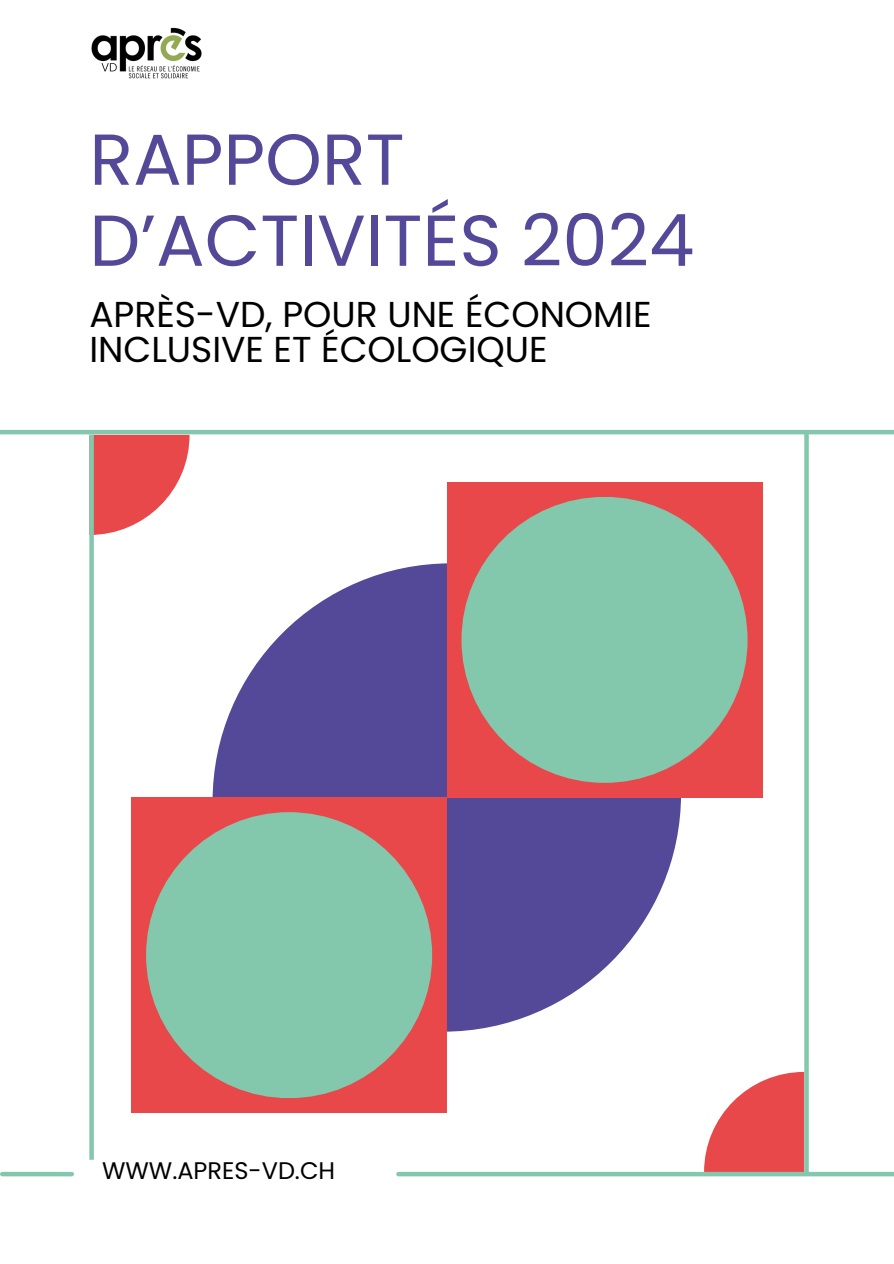
<style>
.page{position:relative;width:894px;height:1264px;background:#fff}
.page>*{position:absolute;margin:0;border:0;box-sizing:border-box;transform-origin:0 0}
.t1{font:72px/81px "Poppins";color:#544998}
.t2{font:36px/34.8px "Poppins";color:#000}
.t3{font:24px "Poppins";color:#000}
</style>
<div class="page">
<hr style="left:0;top:430px;width:893px;height:4px;background:#83c7ad">
<svg style="left:212px;top:563px;width:234px;height:234px;fill:#544998"></svg>
<svg style="left:442px;top:793px;width:239px;height:238px;fill:#544998"></svg>
<div style="left:131px;top:797px;width:315px;height:315px;background:#e9484a"></div>
<div style="left:446px;top:482px;width:316px;height:315px;background:#e9484a"></div>
<div style="left:461px;top:497px;width:286px;height:285px;background:#83c7ad;border-radius:50%"></div>
<div style="left:146px;top:812px;width:286px;height:286px;background:#83c7ad;border-radius:50%"></div>
<svg style="left:94px;top:435px;width:95px;height:100px"></svg>
<svg style="left:704px;top:1071px;width:100px;height:100px"></svg>
<div style="left:398px;top:1171px;width:495px;height:5px;background:#83c7ad"></div>
<div style="left:2px;top:1171px;width:70px;height:5px;background:#83c7ad"></div>
<div style="left:89px;top:435px;width:5px;height:724px;background:#83c7ad"></div>
<svg style="left:804px;top:434px;width:4px;height:738px;background:#8bcab2"></svg>
<img style="left:91px;top:27px;width:111px;height:52px">
<p class="t1" style="left:89px;top:119px;width:606px">RAPPORT<br>D’ACTIVITÉS 2024</p>
<h1 class="t2" style="left:89px;top:297px;width:563px">APRÈS-VD, POUR UNE ÉCONOMIE<br>INCLUSIVE ET ÉCOLOGIQUE</h1>
<h2 class="t3" style="left:102px;top:1153px;width:234px">WWW.APRES-VD.CH</h2>
</div>
